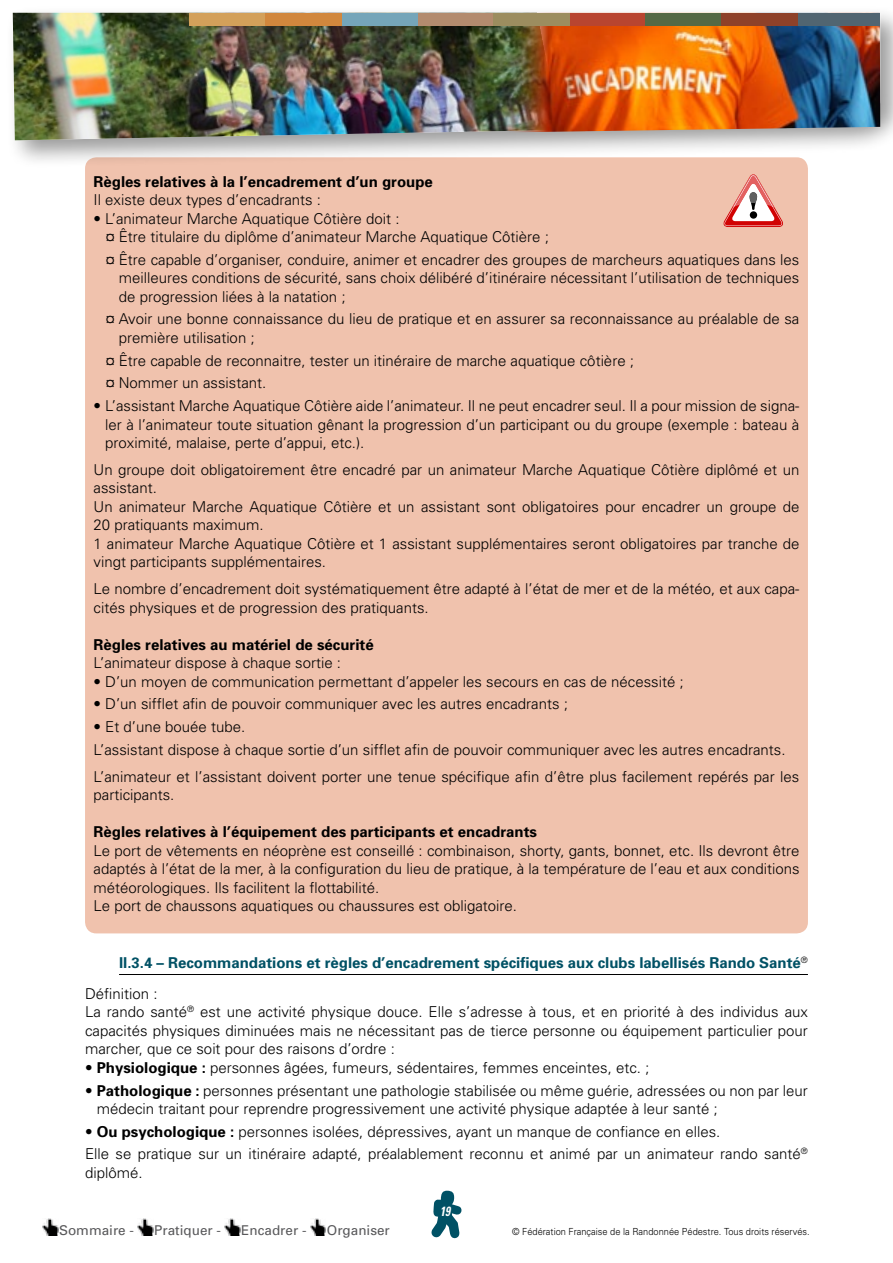
<style>
.page{position:relative;width:893px;height:1263px;background:#fff}
.page>*{position:absolute;margin:0;border:0;box-sizing:border-box;transform-origin:0 0}
.Règle_retrait_2_mm_G{font:300 15px/18.5px "Univers";color:#000}
.Règle_retrait_2_mm_G-2{font:700 15px "Univers";color:#000}
.Titre_Niv_3{font:700 15px "Univers";color:#005165}
.t1{font:13.5px "Univers";color:#58585a}
.t2{font:italic 700 condensed 13.35px "Univers";color:#fff;scale:.85 1}
.t3{font:300 9.75px "Univers";color:#000;scale:.95 1}
.s1{font-weight:700}
</style>
<div class="page">
<div style="left:85px;top:157px;width:723px;height:776px;background:#f0c2ad;border-radius:11px"></div>
<svg style="left:431px;top:1191px;width:31px;height:47px"></svg>
<img style="left:43px;top:1218px;width:15px;height:17px">
<img style="left:138px;top:1218px;width:15px;height:17px">
<img style="left:225px;top:1218px;width:15px;height:17px">
<img style="left:310px;top:1218px;width:16px;height:17px">
<hr style="left:119px;top:974px;width:689px;height:1px;background:#000">
<div style="left:5px;top:5px;width:888px;height:163px;background:#000;opacity:.4"></div>
<svg style="left:559px;top:132px;width:321px;height:8px;background:#c5c5c5"></svg>
<img style="left:13px;top:13px;width:546px;height:127px">
<img style="left:505px;top:26px;width:375px;height:106px">
<div style="left:189px;top:13px;width:76px;height:13px;background:#d3a05a"></div>
<div style="left:417px;top:13px;width:76px;height:13px;background:#b38b6e"></div>
<div style="left:569px;top:13px;width:76px;height:13px;background:#b84530"></div>
<div style="left:645px;top:13px;width:76px;height:13px;background:#546945"></div>
<div style="left:341px;top:13px;width:76px;height:13px;background:#75a5b9"></div>
<div style="left:797px;top:13px;width:83px;height:13px;background:#516571"></div>
<div style="left:265px;top:13px;width:76px;height:13px;background:#d1873d"></div>
<div style="left:721px;top:13px;width:76px;height:13px;background:#8e4129"></div>
<div style="left:493px;top:13px;width:76px;height:13px;background:#9c8d5f"></div>
<svg style="left:723px;top:174px;width:60px;height:53px"></svg>
<p class="Règle_retrait_2_mm_G-2" style="left:94px;top:172px;width:341px">Règles relatives à la l’encadrement d’un groupe</p>
<p class="Règle_retrait_2_mm_G" style="left:94px;top:190px;width:229px">Il existe deux types d’encadrants :</p>
<p class="Règle_retrait_2_mm_G" style="left:94px;top:209px;width:307px">• L’animateur Marche Aquatique Côtière doit :</p>
<p class="Règle_retrait_2_mm_G" style="left:106px;top:227px;width:444px">¤ Être titulaire du diplôme d’animateur Marche Aquatique Côtière ;</p>
<p class="Règle_retrait_2_mm_G" style="left:119px;top:250px;width:682px;text-align:justify;text-indent:-13px">¤ Être capable d’organiser, conduire, animer et encadrer des groupes de marcheurs aquatiques dans les meilleures conditions de sécurité, sans choix délibéré d’itinéraire nécessitant l’utilisation de techniques de progression liées à la natation ;</p>
<p class="Règle_retrait_2_mm_G" style="left:119px;top:309px;width:682px;text-indent:-13px">¤ Avoir une bonne connaissance du lieu de pratique et en assurer sa reconnaissance au préalable de sa première utilisation ;</p>
<p class="Règle_retrait_2_mm_G" style="left:106px;top:351px;width:529px">¤ Être capable de reconnaitre, tester un itinéraire de marche aquatique côtière ;</p>
<p class="Règle_retrait_2_mm_G" style="left:106px;top:373px;width:162px">¤ Nommer un assistant.</p>
<p class="Règle_retrait_2_mm_G" style="left:105px;top:396px;width:696px;text-align:justify;text-indent:-12px">• L’assistant Marche Aquatique Côtière aide l’animateur. Il ne peut encadrer seul. Il a pour mission de signa&shy;ler à l’animateur toute situation gênant la progression d’un participant ou du groupe (exemple : bateau à proximité, malaise, perte d’appui, etc.).</p>
<p class="Règle_retrait_2_mm_G" style="left:94px;top:460px;width:707px">Un groupe doit obligatoirement être encadré par un animateur Marche Aquatique Côtière diplômé et un assistant.</p>
<p class="Règle_retrait_2_mm_G" style="left:94px;top:497px;width:707px">Un animateur Marche Aquatique Côtière et un assistant sont obligatoires pour encadrer un groupe de<br>20 pratiquants maximum.</p>
<p class="Règle_retrait_2_mm_G" style="left:94px;top:534px;width:707px">1 animateur Marche Aquatique Côtière et 1 assistant supplémentaires seront obligatoires par tranche de vingt participants supplémentaires.</p>
<p class="Règle_retrait_2_mm_G" style="left:94px;top:579px;width:707px">Le nombre d’encadrement doit systématiquement être adapté à l’état de mer et de la météo, et aux capa&shy;cités physiques et de progression des pratiquants.</p>
<p class="Règle_retrait_2_mm_G-2" style="left:94px;top:635px;width:282px">Règles relatives au matériel de sécurité</p>
<p class="Règle_retrait_2_mm_G" style="left:94px;top:653px;width:249px">L’animateur dispose à chaque sortie :</p>
<p class="Règle_retrait_2_mm_G" style="left:94px;top:672px;width:592px">• D’un moyen de communication permettant d’appeler les secours en cas de nécessité ;</p>
<p class="Règle_retrait_2_mm_G" style="left:94px;top:694px;width:476px">• D’un sifflet afin de pouvoir communiquer avec les autres encadrants ;</p>
<p class="Règle_retrait_2_mm_G" style="left:94px;top:717px;width:153px">• Et d’une bouée tube.</p>
<p class="Règle_retrait_2_mm_G" style="left:94px;top:740px;width:693px">L’assistant dispose à chaque sortie d’un sifflet afin de pouvoir communiquer avec les autres encadrants.</p>
<p class="Règle_retrait_2_mm_G" style="left:94px;top:767px;width:707px">L’animateur et l’assistant doivent porter une tenue spécifique afin d’être plus facilement repérés par les participants.</p>
<p class="Règle_retrait_2_mm_G-2" style="left:94px;top:822px;width:445px">Règles relatives à l’équipement des participants et encadrants</p>
<p class="Règle_retrait_2_mm_G" style="left:94px;top:841px;width:707px;text-align:justify">Le port de vêtements en néoprène est conseillé : combinaison, shorty, gants, bonnet, etc. Ils devront être adaptés à l’état de la mer, à la configuration du lieu de pratique, à la température de l’eau et aux conditions météorologiques. Ils facilitent la flottabilité.</p>
<p class="Règle_retrait_2_mm_G" style="left:94px;top:896px;width:425px">Le port de chaussons aquatiques ou chaussures est obligatoire.</p>
<p class="Titre_Niv_3" style="left:119px;top:953px;width:690px">II.3.4 – Recommandations et règles d’encadrement spécifiques aux clubs labellisés Rando Santé<sup>®</sup></p>
<p class="Règle_retrait_2_mm_G" style="left:85px;top:984px;width:74px">Définition :</p>
<p class="Règle_retrait_2_mm_G" style="left:85px;top:1002px;width:724px;text-align:justify">La rando santé<sup>®</sup> est une activité physique douce. Elle s’adresse à tous, et en priorité à des individus aux capacités physiques diminuées mais ne nécessitant pas de tierce personne ou équipement particulier pour marcher, que ce soit pour des raisons d’ordre :</p>
<p class="Règle_retrait_2_mm_G" style="left:85px;top:1058px;width:566px">• <span class="s1">Physiologique :</span> personnes âgées, fumeurs, sédentaires, femmes enceintes, etc. ;</p>
<p class="Règle_retrait_2_mm_G" style="left:97px;top:1080px;width:713px;text-indent:-12px">• <span class="s1">Pathologique :</span> personnes présentant une pathologie stabilisée ou même guérie, adressées ou non par leur médecin traitant pour reprendre progressivement une activité physique adaptée à leur santé ;</p>
<p class="Règle_retrait_2_mm_G" style="left:85px;top:1122px;width:637px">• <span class="s1">Ou psychologique :</span> personnes isolées, dépressives, ayant un manque de confiance en elles.</p>
<p class="Règle_retrait_2_mm_G" style="left:85px;top:1144px;width:724px">Elle se pratique sur un itinéraire adapté, préalablement reconnu et animé par un animateur rando santé<sup>® </sup>diplômé.</p>
<p class="t2" style="left:440px;top:1203px;width:13px">19</p>
<p class="t1" style="left:59px;top:1222px;width:77px">Sommaire -</p>
<p class="t1" style="left:154px;top:1222px;width:68px">Pratiquer -</p>
<p class="t1" style="left:241px;top:1222px;width:67px">Encadrer -</p>
<p class="t1" style="left:327px;top:1222px;width:65px">Organiser</p>
<p class="t3" style="left:512px;top:1225px;width:315px">© Fédération Française de la Randonnée Pédestre. Tous droits réservés.</p>
</div>
